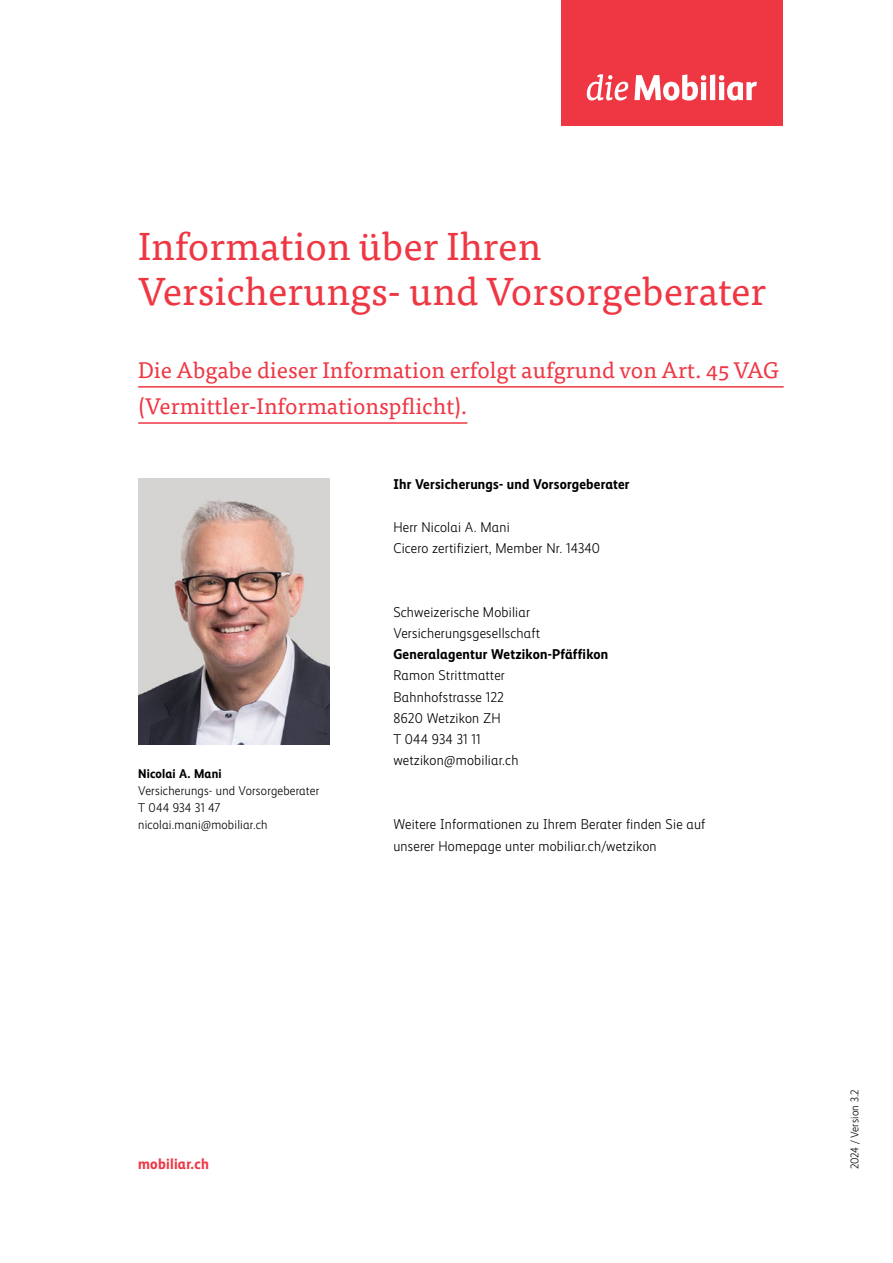
<style>
.page{position:relative;width:893px;height:1263px;background:#fff}
.page>*{position:absolute;margin:0;border:0;box-sizing:border-box;transform-origin:0 0}
.subheadline-1{font:39px/44.7px "Tisa Pro";color:#ef3744}
.Lead_Unterstrichen_1{font:22.5px/36.2px "Tisa Pro";color:#ef3744}
.t1{font:700 15px "Mobiliar Realist";letter-spacing:.015em;color:#ef3744}
.Adresse{font:300 14.25px/21.3px "Mobiliar Realist";letter-spacing:.015em;color:#000}
.paragraph_aftersubhe{font:300 14.25px/21.3px "Mobiliar Realist";letter-spacing:.015em;color:#000}
.paragraph_01{font:300 14.25px "Mobiliar Realist";letter-spacing:.015em;color:#000}
.subheadline-2{font:700 14.25px "Mobiliar Realist";letter-spacing:.015em;color:#000}
.Standort{font:700 14.25px "Mobiliar Realist";letter-spacing:.015em;color:#000}
.Email{font:300 14.25px "Mobiliar Realist";letter-spacing:.015em;color:#000}
.paragraph_02{font:300 12.75px "Mobiliar Realist";letter-spacing:.015em;color:#000}
.paragraph_02-2{font:700 12.75px "Mobiliar Realist";letter-spacing:.015em;color:#000}
.paragraph{font:300 11.25px "Mobiliar Realist";letter-spacing:.015em;color:#000}
</style>
<div class="page">
<hr style="left:138px;top:386px;width:646px;height:2px;background:#ef3744">
<hr style="left:138px;top:422px;width:329px;height:2px;background:#ef3744">
<img style="left:138px;top:479px;width:192px;height:265px">
<div style="left:561px;top:0;width:221px;height:125px;background:#ef3744"></div>
<svg style="left:587px;top:74px;width:41px;height:26px"></svg>
<svg style="left:634px;top:74px;width:123px;height:27px"></svg>
<p class="subheadline-1" style="left:138px;top:222px;width:629px">Information über Ihren<br>Versicherungs- und Vorsorgeberater</p>
<p class="Lead_Unterstrichen_1" style="left:138px;top:351px;width:642px">Die Abgabe dieser Information erfolgt aufgrund von Art. 45 VAG (Vermittler-Informationspflicht).</p>
<p class="subheadline-2" style="left:393px;top:476px;width:238px">Ihr Versicherungs- und Vorsorgeberater</p>
<p class="paragraph_02-2" style="left:138px;top:766px;width:85px">Nicolai A. Mani</p>
<p class="paragraph_02" style="left:138px;top:784px;width:183px">Versicherungs- und Vorsorgeberater</p>
<p class="paragraph_02" style="left:138px;top:801px;width:84px">T 044 934 31 47</p>
<p class="paragraph_02" style="left:138px;top:818px;width:131px">nicolai.mani@mobiliar.ch</p>
<p class="paragraph_01" style="left:393px;top:519px;width:118px">Herr Nicolai A. Mani</p>
<p class="paragraph_01" style="left:393px;top:540px;width:208px">Cicero zertifiziert, Member Nr. 14340</p>
<p class="Adresse" style="left:393px;top:601px;width:148px">Schweizerische Mobiliar<br>Versicherungsgesellschaft</p>
<p class="Standort" style="left:393px;top:646px;width:216px">Generalagentur Wetzikon-Pfäffikon</p>
<p class="Adresse" style="left:393px;top:665px;width:113px">Ramon Strittmatter</p>
<p class="Adresse" style="left:393px;top:686px;width:112px">Bahnhofstrasse 122</p>
<p class="Adresse" style="left:393px;top:708px;width:109px">8620 Wetzikon ZH</p>
<p class="Adresse" style="left:393px;top:729px;width:89px">T 044 934 31 11</p>
<p class="Email" style="left:393px;top:753px;width:127px">wetzikon@mobiliar.ch</p>
<p class="paragraph_aftersubhe" style="left:393px;top:814px;width:313px">Weitere Informationen zu Ihrem Berater finden Sie auf unserer Homepage unter mobiliar.ch/wetzikon</p>
<p class="t1" style="left:138px;top:1155px;width:72px">mobiliar.ch</p>
<p class="paragraph" style="left:848px;top:1169px;width:82px;rotate:-90deg">2024 / Version 3.2</p>
</div>
